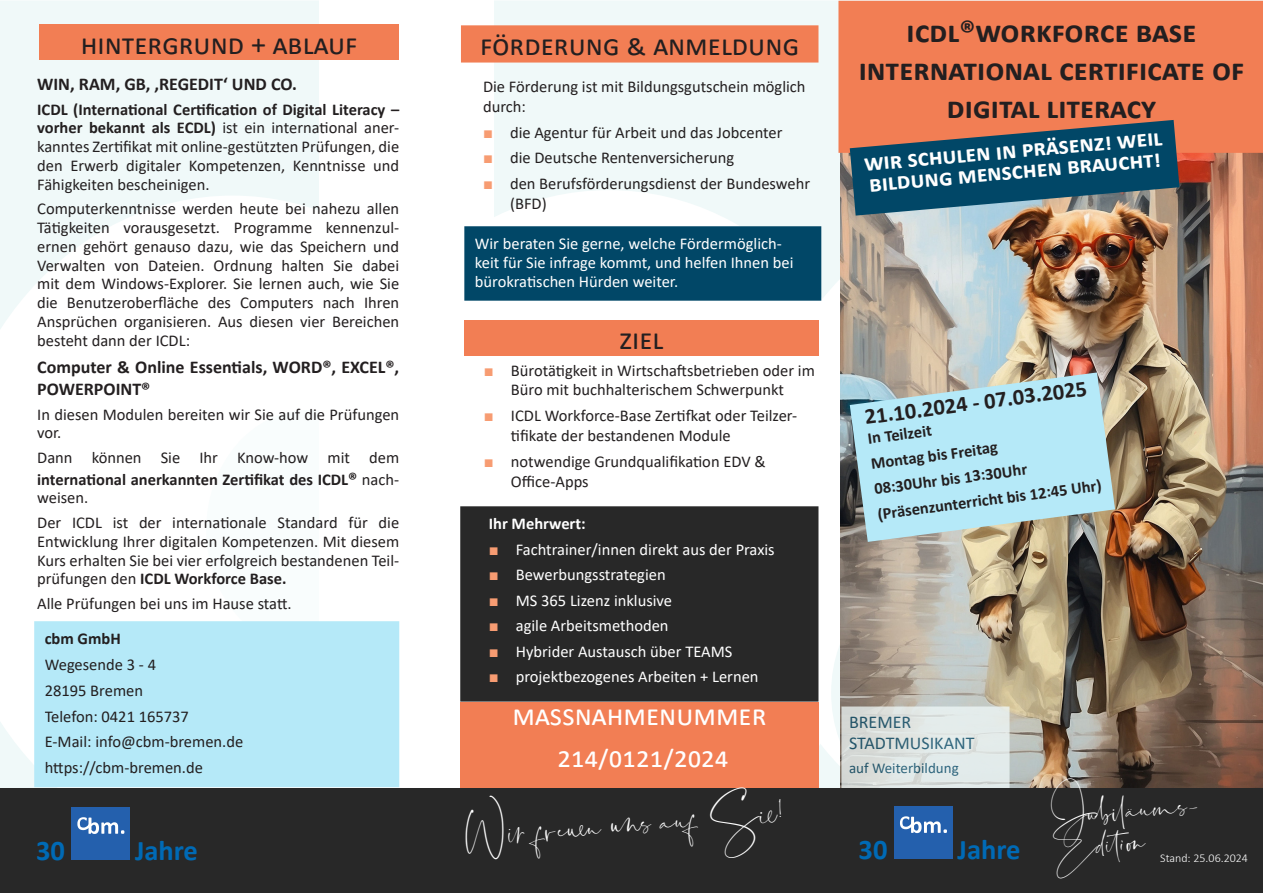
<style>
.page{position:relative;width:1263px;height:893px;background:#fff}
.page>*{position:absolute;margin:0;border:0;box-sizing:border-box;transform-origin:0 0}
.t1{font:700 31.5px/37.8px "Calibri";color:#231f20;text-align:center}
.t2{font:30px "Calibri";color:#231f20}
.t3{font:30px "Calibri";color:#fff}
.fd-box{font:700 28.5px "Calibri";color:#006ab5}
.t4{font:700 24px/21px "Calibri";color:#fff}
.t5{font:24px "Santorini";color:#fff}
.innerboxes{font:700 22.5px "Calibri";color:#231f20}
.t6{font:22.5px/31.5px "Santorini";color:#fff}
.t7{font:700 18px/21.6px "Calibri";color:#231f20}
.t8{font:18px/21.6px "Calibri";color:#014767}
.t9{font:16.5px/18.8px "Calibri";color:#231f20}
.t10{font:16.5px/18.8px "Calibri";color:#fff}
.innerboxes-2{font:700 16.5px/21.6px "Calibri";color:#231f20}
.t11{font:700 16.5px "Calibri";color:#fff}
.t12{font:15px "Calibri";color:#014767}
.t13{font:300 12px "Calibri";color:#fff}
.s1{font-weight:700}
.s2{font-weight:400}
.s3{font-size:18px}
.s4{font-family:"Arial";color:#f79c72}
</style>
<div class="page">
<div style="left:0;top:0;width:1263px;height:226px;background:#f0f9f9"></div>
<svg style="left:0;top:196px;width:521px;height:592px"></svg>
<div style="left:206px;top:410px;width:204px;height:240px;background:#f9fdfd;border-radius:50%"></div>
<div style="left:320px;top:190px;width:577px;height:660px;background:#fff;border-radius:50%"></div>
<div style="left:320px;top:0;width:174px;height:893px;background:#fff"></div>
<svg style="left:746px;top:193px;width:94px;height:595px"></svg>
<img style="left:840px;top:153px;width:423px;height:635px">
<div style="left:39px;top:25px;width:360px;height:35px;background:#f27e54"></div>
<div style="left:462px;top:26px;width:356px;height:36px;background:#f27e54"></div>
<div style="left:461px;top:25px;width:357px;height:38px;border:2px solid #f27e54"></div>
<div style="left:460px;top:702px;width:358px;height:86px;background:#f27e54"></div>
<div style="left:838px;top:1px;width:425px;height:152px;background:#f27e54"></div>
<svg style="left:846px;top:117px;width:337px;height:102px;background:#4b616c"></svg>
<div style="left:464px;top:320px;width:354px;height:35px;background:#f27e54"></div>
<div style="left:845px;top:710px;width:161px;height:74px;background:linear-gradient(to right,#d8dad7,#e6f0ef)"></div>
<div style="left:841px;top:706px;width:168px;height:82px;border:8px solid #f0f9f9"></div>
<div style="left:470px;top:232px;width:346px;height:63px;background:#014767"></div>
<div style="left:464px;top:226px;width:357px;height:75px;border:10px solid #014767"></div>
<svg style="left:847px;top:370px;width:270px;height:174px;background:#afd3d9"></svg>
<div style="left:0;top:788px;width:1263px;height:105px;background:#282828"></div>
<div style="left:39px;top:626px;width:355px;height:156px;background:#b5e9f8"></div>
<div style="left:34px;top:621px;width:365px;height:166px;border:10px solid #b5e9f8"></div>
<div style="left:71px;top:807px;width:59px;height:53px;background:#2460ad"></div>
<svg style="left:77px;top:817px;width:47px;height:17px"></svg>
<div style="left:465px;top:512px;width:348px;height:184px;background:#282828"></div>
<div style="left:460px;top:506px;width:358px;height:196px;border:10px solid #282828"></div>
<div style="left:894px;top:806px;width:58px;height:53px;background:#2460ad"></div>
<svg style="left:900px;top:816px;width:47px;height:17px"></svg>
<p class="t1" style="left:859px;top:13px;width:387px">ICDL®Workforce Base<br>International Certificate of di gital literacy</p>
<p class="t4" style="left:863px;top:152px;width:297px;rotate:-5deg">Wir schulen in Präsenz! Weil<br>Bild ung Menschen braucht!</p>
<p class="t2" style="left:81px;top:23px;width:278px">Hintergrund + Ablauf</p>
<p class="t2" style="left:480px;top:24px;width:321px">Förderung &amp; Anmeldung</p>
<p class="t7" style="left:37px;top:73px;width:261px">WIN, RAM, GB, ‚REGEDIT‘ UND CO.</p>
<p class="t9" style="left:37px;top:99px;width:364px;text-align:justify"><span class="s1">ICDL (International Certification of Digital Literacy – vorher bekannt als ECDL)</span> ist ein international aner&shy;kanntes Zertifikat mit online-gestützten Prüfungen, die den Erwerb digitaler Kompetenzen, Kenntnisse und Fähigkeiten bescheinigen.</p>
<p class="t9" style="left:37px;top:199px;width:364px;text-align:justify">Computerkenntnisse werden heute bei nahezu allen Tätigkeiten vorausgesetzt. Programme kennenzul&shy;ernen gehört genauso dazu, wie das Speichern und Verwalten von Dateien. Ordnung halten Sie dabei mit dem Windows-Explorer. Sie lernen auch, wie Sie die Benutzeroberfläche des Computers nach Ihren Ansprüchen organisieren. Aus diesen vier Bereichen besteht dann der ICDL:</p>
<p class="t7" style="left:37px;top:356px;width:364px">Computer &amp; Online Essentials, WORD®, EXCEL®,<br>POWERPOINT®</p>
<p class="t9" style="left:37px;top:404px;width:364px">In diesen Modulen bereiten wir Sie auf die Prüfungen vor.</p>
<p class="innerboxes-2" style="left:37px;top:447px;width:364px"><span class="s2">Dann können Sie Ihr Know-how mit dem </span>international anerkannten Zertifikat des ICDL<span class="s3">®</span> <span class="s2">nach-</span></p>
<p class="t9" style="left:37px;top:488px;width:53px">weisen.</p>
<p class="t9" style="left:37px;top:513px;width:364px;text-align:justify">Der ICDL ist der internationale Standard für die Entwicklung Ihrer digitalen Kompetenzen. Mit diesem Kurs erhalten Sie bei vier erfolgreich bestandenen Teil&shy;prüfungen den <span class="s1">ICDL Workforce Base.</span></p>
<p class="t9" style="left:37px;top:594px;width:256px">Alle Prüfungen bei uns im Hause statt.</p>
<p class="t9" style="left:483px;top:76px;width:324px;line-height:19.8px">Die Förderung ist mit Bildungsgutschein möglich durch:</p>
<p class="t9" style="left:483px;top:122px;width:301px"><span class="s4">■</span> die Agentur für Arbeit und das Jobcenter</p>
<p class="t9" style="left:483px;top:148px;width:253px"><span class="s4">■</span> die Deutsche Rentenversicherung</p>
<p class="t9" style="left:510px;top:173px;width:302px;line-height:19.8px;text-indent:-27px"><span class="s4">■</span> den Berufsförderungsdienst der Bundeswehr (BFD)</p>
<p class="t10" style="left:475px;top:234px;width:320px">Wir beraten Sie gerne, welche Fördermöglich&shy;keit für Sie infrage kommt, und helfen Ihnen bei bürokratischen Hürden weiter.</p>
<p class="t2" style="left:619px;top:318px;width:45px">Ziel</p>
<p class="t9" style="left:484px;top:360px;width:332px;line-height:19.8px;text-align:center"><span class="s4">■</span> Bürotätigkeit in Wirtschaftsbetrieben oder im<br>Büro mit buchhalterischem Schwerpunkt</p>
<p class="t9" style="left:511px;top:405px;width:288px;line-height:19.8px;text-indent:-27px"><span class="s4">■</span> ICDL Workforce-Base Zertifkat oder Teilzer&shy;tifikate der bestandenen Module</p>
<p class="t9" style="left:511px;top:451px;width:256px;line-height:19.8px;text-indent:-27px"><span class="s4">■</span> notwendige Grundqualifikation EDV &amp;<br>Office-Apps</p>
<p class="innerboxes" style="left:863px;top:402px;width:225px;rotate:-8deg">21.10.2024 - 07.03.2025</p>
<p class="innerboxes-2" style="left:866px;top:428px;width:67px;rotate:-8deg">In Teilzeit</p>
<p class="innerboxes-2" style="left:870px;top:453px;width:131px;rotate:-8deg">Montag bis Freitag</p>
<p class="innerboxes-2" style="left:873px;top:479px;width:158px;rotate:-8deg">08:30Uhr bis 13:30Uhr</p>
<p class="innerboxes-2" style="left:876px;top:504px;width:227px;rotate:-8deg">(Präsenzunterricht bis 12:45 Uhr)</p>
<p class="t11" style="left:489px;top:512px;width:98px">Ihr Mehrwert:</p>
<p class="t10" style="left:489px;top:539px;width:287px"><span class="s4">■</span> Fachtrainer/innen direkt aus der Praxis</p>
<p class="t10" style="left:489px;top:565px;width:178px"><span class="s4">■</span> Bewerbungsstrategien</p>
<p class="t10" style="left:489px;top:590px;width:185px"><span class="s4">■</span> MS 365 Lizenz inklusive</p>
<p class="t10" style="left:489px;top:616px;width:181px"><span class="s4">■</span> agile Arbeitsmethoden</p>
<p class="t10" style="left:489px;top:641px;width:245px"><span class="s4">■</span> Hybrider Austausch über TEAMS</p>
<p class="t10" style="left:489px;top:667px;width:271px"><span class="s4">■</span> projektbezogenes Arbeiten + Lernen</p>
<p class="innerboxes-2" style="left:45px;top:628px;width:78px">cbm GmbH</p>
<p class="t9" style="left:45px;top:655px;width:113px">Wegesende 3 - 4</p>
<p class="t9" style="left:45px;top:680px;width:100px">28195 Bremen</p>
<p class="t9" style="left:45px;top:706px;width:146px">Telefon: 0421 165737</p>
<p class="t9" style="left:45px;top:732px;width:200px">E-Mail: info@cbm-bremen.de</p>
<p class="t9" style="left:45px;top:758px;width:160px">https://cbm-bremen.de</p>
<p class="t3" style="left:513px;top:694px;width:255px">Massnahmenummer</p>
<p class="t3" style="left:557px;top:736px;width:173px">214/0121/2024</p>
<p class="t8" style="left:849px;top:710px;width:127px">BREMER<br>STADTMUSIKANT</p>
<p class="t12" style="left:849px;top:758px;width:111px">auf Weiterbildung</p>
<p class="t5" style="left:462px;top:818px;width:322px;rotate:-4deg">Wir freue n un s auf Sie !</p>
<p class="t6" style="left:1050px;top:796px;width:160px;rotate:-4deg">Jubiläums-<br>Edition</p>
<p class="fd-box" style="left:858px;top:829px;width:30px">30</p>
<p class="fd-box" style="left:957px;top:829px;width:64px">Jahre</p>
<p class="fd-box" style="left:36px;top:830px;width:30px">30</p>
<p class="fd-box" style="left:135px;top:830px;width:64px">Jahre</p>
<p class="t13" style="left:1160px;top:850px;width:89px">Stand: 25.06.2024</p>
</div>
